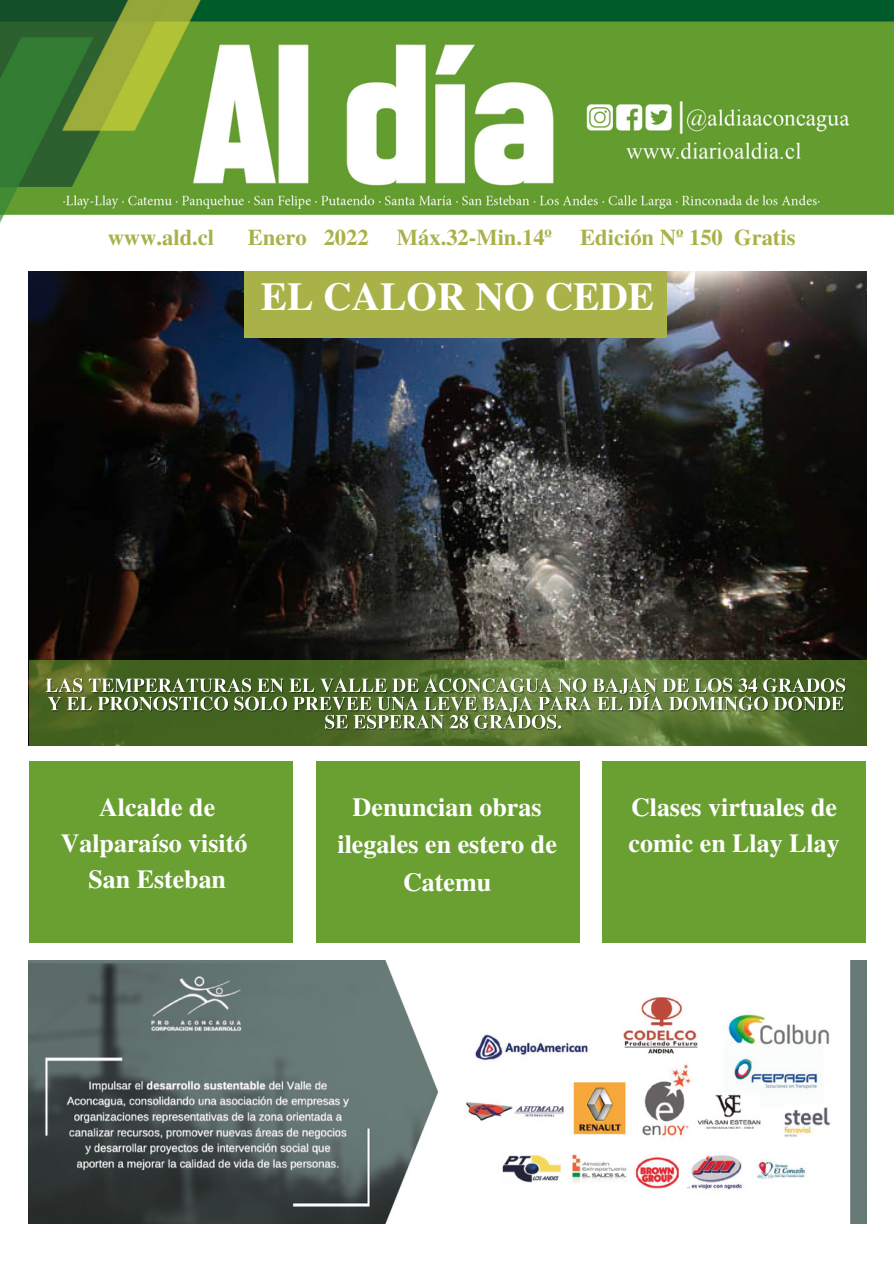
<style>
.page{position:relative;width:894px;height:1264px;background:#fff}
.page>*{position:absolute;margin:0;border:0;box-sizing:border-box;transform-origin:0 0}
.t1{font:700 39.45px "Te X Gyre Termes";color:#fff}
.t2{font:700 26.1px/37.2px "Te X Gyre Termes";color:#fff;text-align:center}
.t3{font:700 25.95px/36px "Te X Gyre Termes";color:#fff}
.t4{font:700 22.5px "Te X Gyre Termes";color:#a9b248}
</style>
<div class="page">
<img style="left:0;top:0;width:893px;height:223px">
<img style="left:29px;top:271px;width:836px;height:389px">
<div style="left:244px;top:271px;width:422px;height:67px;background:#a9b248"></div>
<img style="left:29px;top:960px;width:836px;height:263px">
<div style="left:29px;top:761px;width:263px;height:181px;background:#6aa032"></div>
<div style="left:316px;top:761px;width:263px;height:181px;background:#6aa032"></div>
<div style="left:602px;top:761px;width:264px;height:181px;background:#6aa032"></div>
<svg style="left:29px;top:660px;width:837px;height:86px;background:#4d6a28"></svg>
<img style="left:45px;top:669px;width:803px;height:68px">
<p class="t4" style="left:108px;top:220px;width:108px">www.ald.cl</p>
<p class="t4" style="left:248px;top:220px;width:549px">Enero 2022 Máx.32-Min.14º Edición Nº 150 Gratis</p>
<p class="t1" style="left:261px;top:266px;width:395px">EL CALOR NO CEDE</p>
<p class="t3" style="left:61px;top:788px;width:188px;text-align:center">Alcalde de<br>Valparaíso visitó</p>
<p class="t3" style="left:88px;top:860px;width:139px">San Esteban</p>
<p class="t2" style="left:337px;top:787px;width:221px">Denuncian obras ilegales en estero de<br>Catemu</p>
<p class="t3" style="left:628px;top:788px;width:212px">Clases virtuales de comic en Llay Llay</p>
</div>
